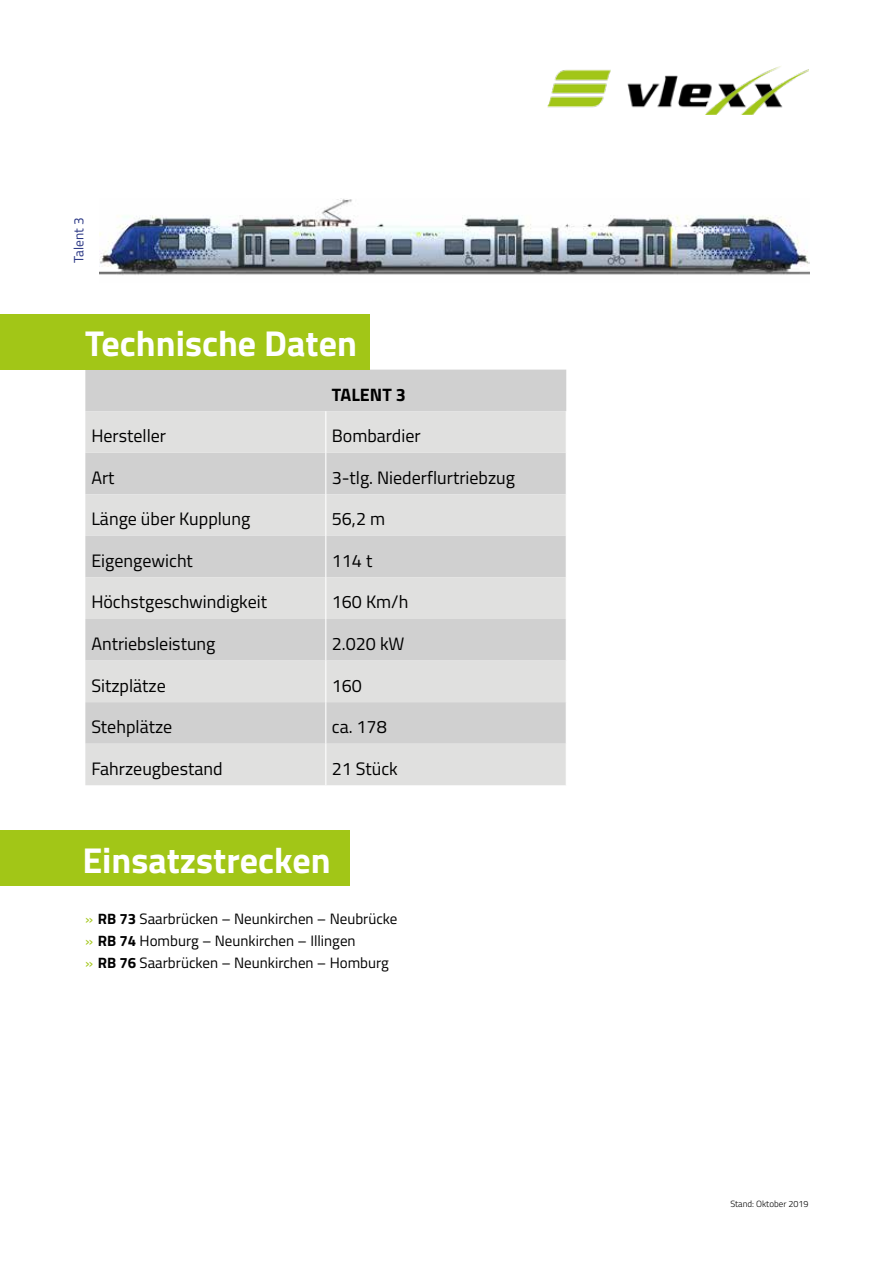
<style>
.page{position:relative;width:893px;height:1263px;background:#fff}
.page>*{position:absolute;margin:0;border:0;box-sizing:border-box;transform-origin:0 0}
.t1{font:700 36px "Titillium Web";color:#fff}
.t2{font:18px "Titillium Web";color:#000}
.t3{font:700 18px "Titillium Web";color:#000}
.t4{font:15px/22.2px "Titillium Web";color:#000}
.t5{font:13.5px "Titillium Web";color:#283583}
.t6{font:300 9px "Titillium Web";color:#000}
.s1{color:#a2c617}
.s2{font-weight:700}
</style>
<div class="page">
<img style="left:547px;top:66px;width:261px;height:49px">
<div style="left:0;top:831px;width:350px;height:55px;background:#a2c617"></div>
<img style="left:99px;top:198px;width:711px;height:77px">
<div style="left:85px;top:370px;width:481px;height:41px;background:#d0d0d0"></div>
<svg style="left:85px;top:411px;width:481px;height:374px;background:#d9d9d8"></svg>
<hr style="left:325px;top:411px;width:1px;height:42px;background:#fff">
<hr style="left:325px;top:453px;width:1px;height:41px;background:#fff">
<hr style="left:325px;top:494px;width:1px;height:42px;background:#fff">
<hr style="left:325px;top:536px;width:1px;height:41px;background:#fff">
<hr style="left:325px;top:577px;width:1px;height:42px;background:#fff">
<hr style="left:325px;top:619px;width:1px;height:41px;background:#fff">
<hr style="left:325px;top:660px;width:1px;height:42px;background:#fff">
<hr style="left:325px;top:702px;width:1px;height:42px;background:#fff">
<hr style="left:325px;top:744px;width:1px;height:41px;background:#fff">
<div style="left:0;top:314px;width:370px;height:55px;background:#a2c617"></div>
<p class="t5" style="left:69px;top:263px;width:47px;rotate:-90deg">Talent 3</p>
<h1 class="t1" style="left:85px;top:316px;width:273px">Technische Daten</h1>
<p class="t3" style="left:332px;top:380px;width:76px">TALENT 3</p>
<p class="t2" style="left:91px;top:423px;width:76px">Hersteller</p>
<p class="t2" style="left:332px;top:423px;width:90px">Bombardier</p>
<p class="t2" style="left:91px;top:464px;width:25px">Art</p>
<p class="t2" style="left:332px;top:464px;width:185px">3-tlg. Niederflurtriebzug</p>
<p class="t2" style="left:91px;top:506px;width:161px">Länge über Kupplung</p>
<p class="t2" style="left:332px;top:506px;width:55px">56,2 m</p>
<p class="t2" style="left:91px;top:547px;width:103px">Eigengewicht</p>
<p class="t2" style="left:332px;top:547px;width:42px">114 t</p>
<p class="t2" style="left:91px;top:589px;width:177px">Höchstgeschwindigkeit</p>
<p class="t2" style="left:332px;top:589px;width:78px">160 Km/h</p>
<p class="t2" style="left:91px;top:630px;width:126px">Antriebsleistung</p>
<p class="t2" style="left:332px;top:630px;width:74px">2.020 kW</p>
<p class="t2" style="left:91px;top:672px;width:76px">Sitzplätze</p>
<p class="t2" style="left:332px;top:672px;width:32px">160</p>
<p class="t2" style="left:91px;top:714px;width:82px">Stehplätze</p>
<p class="t2" style="left:332px;top:714px;width:56px">ca. 178</p>
<p class="t2" style="left:91px;top:755px;width:133px">Fahrzeugbestand</p>
<p class="t2" style="left:332px;top:755px;width:68px">21 Stück</p>
<h1 class="t1" style="left:82px;top:833px;width:250px">Einsatzstrecken</h1>
<p class="t4" style="left:85px;top:907px;width:314px"><span class="s1">»</span> <span class="s2">RB 73</span> Saarbrücken – Neunkirchen – Neubrücke <span class="s1">»</span> <span class="s2">RB 74</span> Homburg – Neunkirchen – Illingen<br><span class="s1">»</span> <span class="s2">RB 76</span> Saarbrücken – Neunkirchen – Homburg</p>
<p class="t6" style="left:730px;top:1198px;width:80px">Stand: Oktober 2019</p>
</div>
